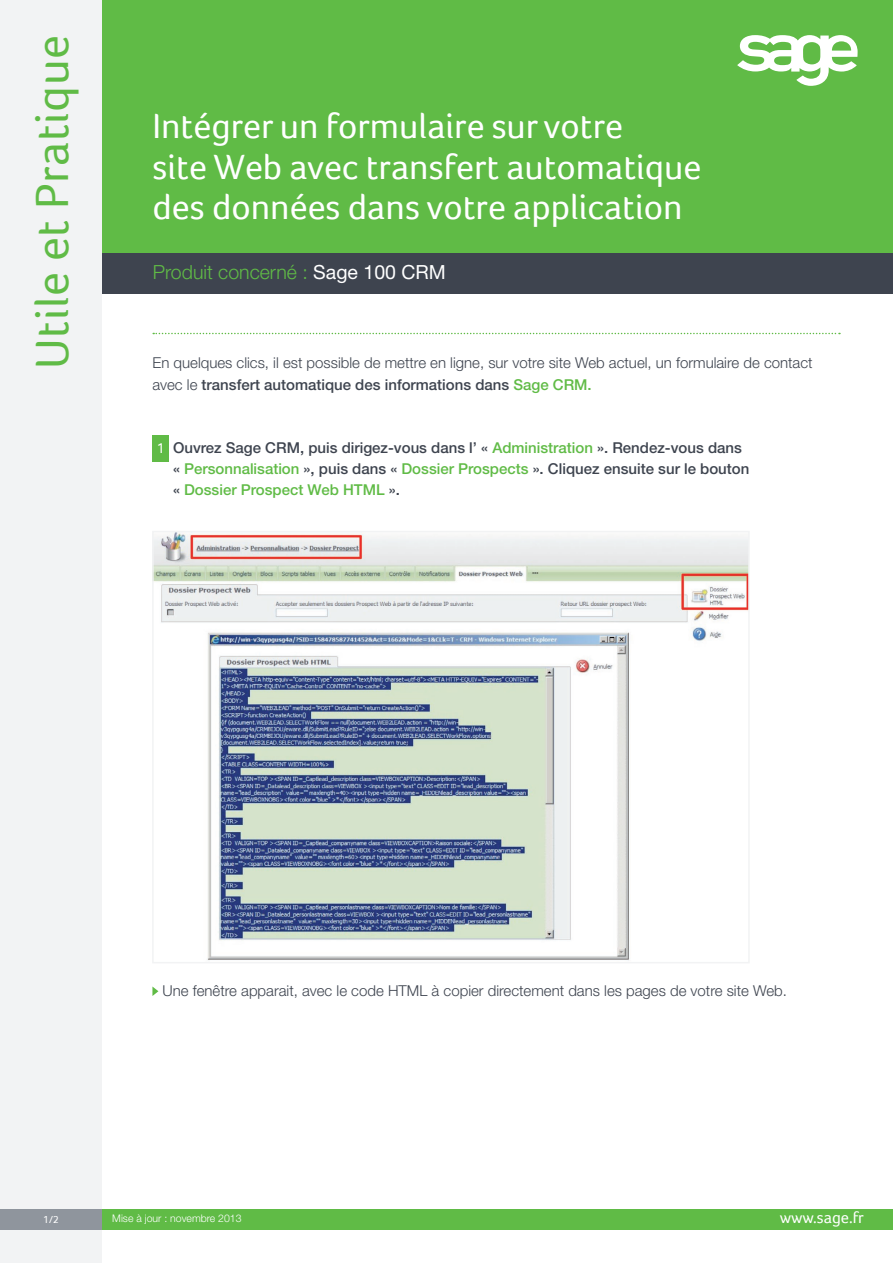
<style>
.page{position:relative;width:893px;height:1263px;background:#fff}
.page>*{position:absolute;margin:0;border:0;box-sizing:border-box;transform-origin:0 0}
.t1{font:48px "Foco";letter-spacing:.01em;color:#60bb46}
.GROS_TITRE{font:36px/40.5px "Foco";color:#fff}
.t2{font:300 19.5px "Helvetica Neue LT Std";color:#60bb46}
.t3{font:16.35px "Foco";color:#fff}
.t4{font:300 15px/21.6px "Helvetica Neue LT Std";color:#3e444f}
.texte{font:500 15px/21px "Helvetica Neue LT Std";color:#3e444f}
.t5{font:14.55px "Foco";color:#fff}
.t6{font:300 10.5px "Helvetica Neue LT Std";color:#fff}
.t7{font:10.5px "Foco";color:#fff}
.s1{font-weight:400;color:#fff}
.s2{font-weight:500}
.s3{font-weight:500;color:#60bb46}
.s4{color:#60bb46}
</style>
<div class="page">
<div style="left:88px;top:1209px;width:805px;height:20px;background:#60bb46"></div>
<div style="left:0;top:0;width:893px;height:256px;background:#60bb46"></div>
<div style="left:0;top:253px;width:893px;height:40px;background:#3e444f"></div>
<svg style="left:737px;top:35px;width:121px;height:51px"></svg>
<div style="left:0;top:0;width:102px;height:1263px;background:#f2f3f4"></div>
<div style="left:0;top:1209px;width:102px;height:20px;background:#8f959d"></div>
<div style="left:152px;top:435px;width:17px;height:26px;background:#60bb46"></div>
<svg style="left:152px;top:986px;width:6px;height:10px"></svg>
<img style="left:155px;top:534px;width:592px;height:426px">
<div style="left:152px;top:531px;width:598px;height:432px;border:2px solid #f2f3f4"></div>
<svg style="left:153px;top:333px;width:687px;height:1px"></svg>
<h1 class="t1" style="left:24px;top:369px;width:335px;rotate:-90deg">Utile et Pratique</h1>
<p class="GROS_TITRE" style="left:152px;top:105px;width:550px">Intégrer un formulaire sur votre<br>site Web avec transfert automatique des données dans votre application</p>
<p class="t2" style="left:153px;top:260px;width:294px">Produit concerné : <span class="s1">Sage 100 CRM</span></p>
<p class="t4" style="left:152px;top:351px;width:662px">En quelques clics, il est possible de mettre en ligne, sur votre site Web actuel, un formulaire de contact avec le <span class="s2">transfert automatique des informations dans</span> <span class="s3">Sage CRM.</span></p>
<p class="t5" style="left:157px;top:440px;width:9px">1</p>
<p class="texte" style="left:173px;top:437px;width:578px">Ouvrez Sage CRM, puis dirigez-vous dans l’ « <span class="s4">Administration</span> ». Rendez-vous dans « <span class="s4">Personnalisation</span> », puis dans « <span class="s4">Dossier Prospects</span> ». Cliquez ensuite sur le bouton « <span class="s4">Dossier Prospect Web HTML</span> ».</p>
<p class="t4" style="left:163px;top:979px;width:626px">Une fenêtre apparait, avec le code HTML à copier directement dans les pages de votre site Web.</p>
<p class="t7" style="left:43px;top:1213px;width:17px">1/2</p>
<p class="t3" style="left:780px;top:1208px;width:86px">www.sage.fr</p>
<p class="t6" style="left:112px;top:1212px;width:131px">Mise à jour : novembre 2013</p>
</div>
